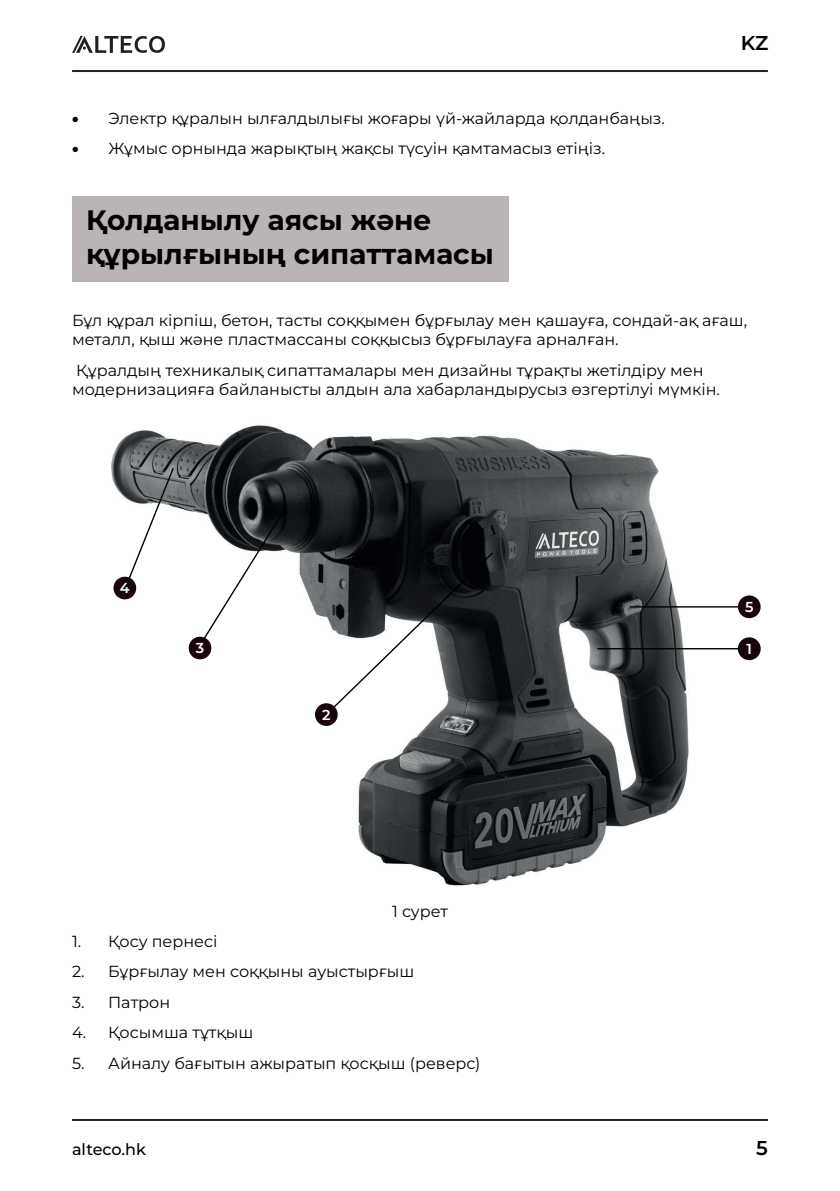
<style>
.page{position:relative;width:840px;height:1191px;background:#fff}
.page>*{position:absolute;margin:0;border:0;box-sizing:border-box;transform-origin:0 0}
.t1{font:700 28px/33.6px "Montserrat";color:#000}
.t2{font:600 20px "Montserrat";color:#000}
.t3{font:16px/19.2px "Montserrat";color:#000}
.t4{font:500 16px "Montserrat";color:#000}
.t5{font:600 14.4px "Montserrat";color:#fff}
.s1{font-weight:900}
</style>
<div class="page">
<hr style="left:72px;top:70px;width:695px;height:2px;background:#231f20">
<hr style="left:72px;top:1119px;width:695px;height:2px;background:#231f20">
<svg style="left:72px;top:36px;width:93px;height:17px"></svg>
<img style="left:111px;top:425px;width:577px;height:461px">
<hr style="left:597px;top:648px;width:151px;height:1px;background:#000">
<hr style="left:629px;top:606px;width:119px;height:1px;background:#000">
<svg style="left:124px;top:466px;width:51px;height:123px"></svg>
<svg style="left:198px;top:505px;width:90px;height:141px"></svg>
<svg style="left:324px;top:551px;width:170px;height:165px"></svg>
<div style="left:72px;top:197px;width:436px;height:85px;background:#bab5b4"></div>
<div style="left:315px;top:703px;width:22px;height:23px;background:#18060b;border-radius:50%"></div>
<div style="left:188px;top:636px;width:23px;height:23px;background:#18060b;border-radius:50%"></div>
<div style="left:737px;top:595px;width:23px;height:23px;background:#18060b;border-radius:50%"></div>
<div style="left:113px;top:576px;width:23px;height:23px;background:#18060b;border-radius:50%"></div>
<div style="left:737px;top:637px;width:23px;height:23px;background:#18060b;border-radius:50%"></div>
<p class="t3" style="left:72px;top:108px;width:593px"><span class="s1">•</span> Электр құралын ылғалдылығы жоғары үй-жайларда қолданбаңыз.</p>
<p class="t3" style="left:72px;top:138px;width:534px"><span class="s1">•</span> Жұмыс орнында жарықтың жақсы түсуін қамтамасыз етіңіз.</p>
<h1 class="t1" style="left:86px;top:203px;width:409px">Қолданылу аясы және құрылғының сипаттамасы</h1>
<p class="t2" style="left:740px;top:30px;width:29px">KZ</p>
<p class="t3" style="left:72px;top:310px;width:676px">Бұл құрал кірпіш, бетон, тасты соққымен бұрғылау мен қашауға, сондай-ақ ағаш, металл, қыш және пластмассаны соққысыз бұрғылауға арналған.</p>
<p class="t3" style="left:72px;top:360px;width:649px">Құралдың техникалық сипаттамалары мен дизайны тұрақты жетілдіру мен модернизацияға байланысты алдын ала хабарландырусыз өзгертілуі мүмкін.</p>
<p class="t5" style="left:120px;top:578px;width:11px">4</p>
<p class="t5" style="left:196px;top:638px;width:10px">3</p>
<p class="t5" style="left:322px;top:705px;width:10px">2</p>
<p class="t3" style="left:392px;top:901px;width:57px">1 сурет</p>
<p class="t3" style="left:72px;top:931px;width:147px">1. Қосу пернесі</p>
<p class="t3" style="left:72px;top:961px;width:343px">2. Бұрғылау мен соққыны ауыстырғыш</p>
<p class="t3" style="left:72px;top:992px;width:100px">3. Патрон</p>
<p class="t3" style="left:72px;top:1022px;width:183px">4. Қосымша тұтқыш</p>
<p class="t3" style="left:72px;top:1053px;width:409px">5. Айналу бағытын ажыратып қосқыш (реверс)</p>
<p class="t5" style="left:744px;top:597px;width:10px">5</p>
<p class="t5" style="left:746px;top:639px;width:7px">1</p>
<p class="t4" style="left:72px;top:1138px;width:75px">alteco.hk</p>
<p class="t2" style="left:755px;top:1134px;width:13px">5</p>
</div>
